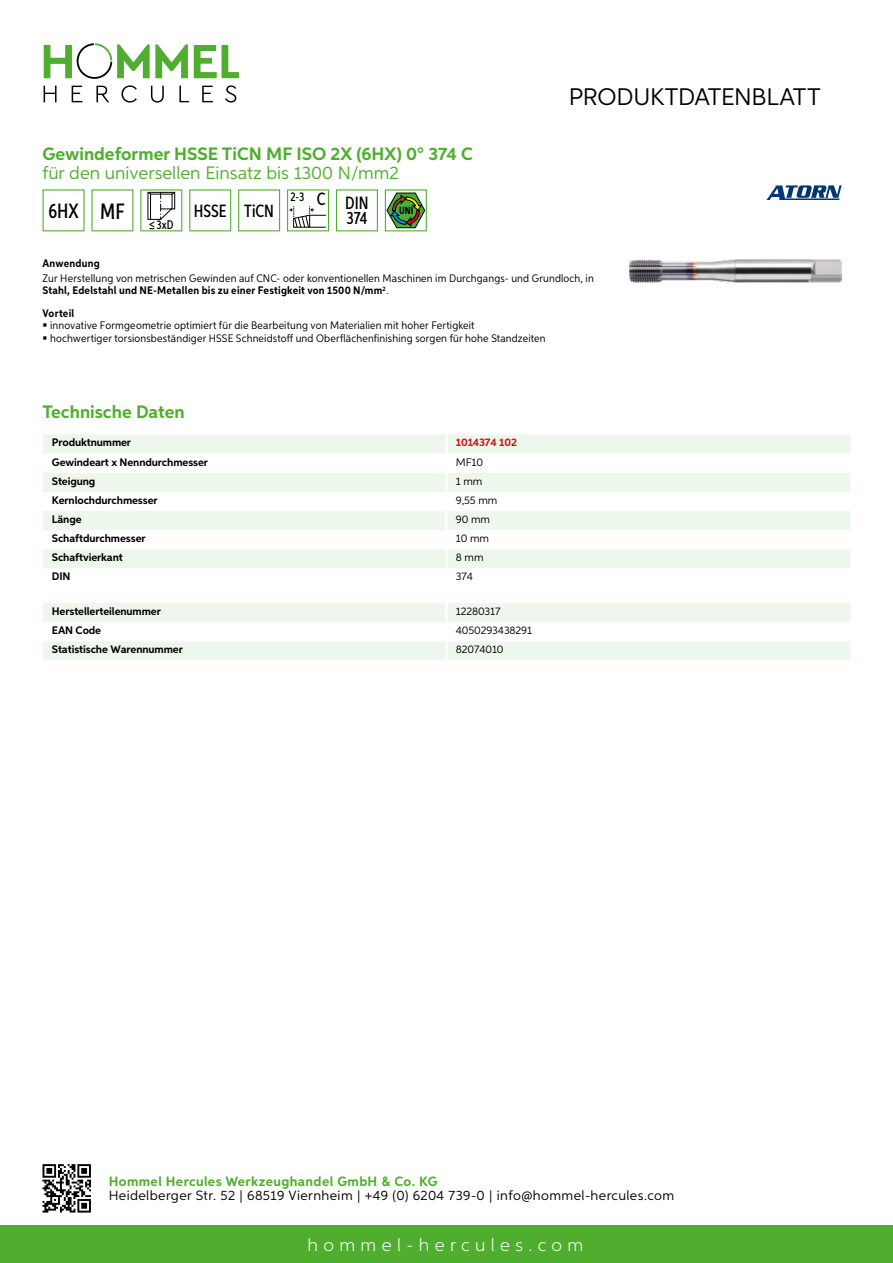
<style>
.page{position:relative;width:893px;height:1263px;background:#fff}
.page>*{position:absolute;margin:0;border:0;box-sizing:border-box;transform-origin:0 0}
.t1{font:24px "Aspira";letter-spacing:-.01em;color:#000}
.t2{font:500 20.7px "Aspira XX Nar";color:#000}
.t3{font:700 18px "Aspira";color:#50ae2f}
.t4{font:18px "Aspira";color:#50ae2f}
.t5{font:300 18px "Aspira";letter-spacing:.3em;color:#fff}
.t6{font:500 17.85px/14.9px "Aspira XX Nar";color:#000;text-align:right}
.t7{font:13.5px "Aspira";letter-spacing:.03em;color:#000}
.t8{font:700 13.5px "Aspira";letter-spacing:.03em;color:#50ae2f}
.t9{font:500 12.6px "Aspira XX Nar";color:#000}
.t10{font:10.95px/12px "Aspira Nar";letter-spacing:.015em;color:#000}
.t11{font:700 10.95px "Aspira";letter-spacing:-.01em;color:#000}
.t12{font:10.95px "Aspira";letter-spacing:-.01em;color:#000}
.t13{font:700 10.95px "Aspira Nar";letter-spacing:.02em;color:#000}
.t14{font:700 10.95px "Aspira";letter-spacing:-.01em;color:#cd1013}
.t15{font:700 10.35px "Aspira XX Nar";color:#000}
.s1{font-size:22.2px}
.s2{font-weight:700}
</style>
<div class="page">
<div style="left:0;top:1226px;width:893px;height:37px;background:#50ae2f"></div>
<svg style="left:43px;top:1164px;width:48px;height:48px"></svg>
<svg style="left:194px;top:45px;width:45px;height:33px"></svg>
<svg style="left:44px;top:43px;width:144px;height:36px"></svg>
<svg style="left:44px;top:86px;width:13px;height:16px"></svg>
<svg style="left:72px;top:86px;width:10px;height:16px"></svg>
<svg style="left:96px;top:86px;width:13px;height:16px"></svg>
<svg style="left:121px;top:85px;width:16px;height:18px"></svg>
<svg style="left:151px;top:86px;width:13px;height:17px"></svg>
<svg style="left:179px;top:86px;width:10px;height:16px"></svg>
<svg style="left:202px;top:86px;width:11px;height:16px"></svg>
<svg style="left:225px;top:85px;width:11px;height:18px"></svg>
<div style="left:43px;top:434px;width:807px;height:19px;background:#eef7eb"></div>
<svg style="left:43px;top:473px;width:807px;height:95px;fill:#eef7eb"></svg>
<hr style="left:445px;top:434px;width:3px;height:20px;background:#fff">
<hr style="left:445px;top:473px;width:3px;height:19px;background:#fff">
<hr style="left:445px;top:492px;width:3px;height:19px;background:#fff">
<hr style="left:445px;top:511px;width:3px;height:19px;background:#fff">
<hr style="left:445px;top:530px;width:3px;height:19px;background:#fff">
<hr style="left:445px;top:549px;width:3px;height:19px;background:#fff">
<svg style="left:43px;top:603px;width:807px;height:57px"></svg>
<hr style="left:445px;top:641px;width:3px;height:19px;background:#fff">
<svg style="left:43px;top:189px;width:42px;height:42px"></svg>
<svg style="left:91px;top:189px;width:42px;height:42px"></svg>
<svg style="left:140px;top:189px;width:42px;height:42px"></svg>
<svg style="left:189px;top:189px;width:42px;height:42px"></svg>
<svg style="left:238px;top:189px;width:42px;height:42px"></svg>
<svg style="left:287px;top:189px;width:42px;height:42px"></svg>
<svg style="left:336px;top:189px;width:42px;height:42px"></svg>
<svg style="left:385px;top:189px;width:42px;height:42px"></svg>
<img style="left:629px;top:259px;width:213px;height:24px">
<svg style="left:766px;top:185px;width:76px;height:15px"></svg>
<h3 class="t3" style="left:43px;top:142px;width:432px">Gewindeformer HSSE TiCN MF ISO 2X (6HX) 0° 374 C</h3>
<h3 class="t4" style="left:43px;top:162px;width:358px">für den universellen Einsatz bis 1300 N/mm2</h3>
<h2 class="t2" style="left:48px;top:198px;width:78px">6HX <span class="s1">MF</span></h2>
<p class="t9" style="left:149px;top:217px;width:26px">≤3xD</p>
<h3 class="t6" style="left:194px;top:203px;width:82px">HSSE TiCN</h3>
<h3 class="t6" style="left:290px;top:196px;width:80px"><sup>2-3</sup> C DIN<br>374</h3>
<p class="t15" style="left:399px;top:205px;width:16px">UNI</p>
<h1 class="t1" style="left:569px;top:82px;width:253px">Produktdatenblatt</h1>
<p class="t13" style="left:43px;top:257px;width:59px">Anwendung</p>
<p class="t10" style="left:43px;top:273px;width:553px">Zur Herstellung von metrischen Gewinden auf CNC- oder konventionellen Maschinen im Durchgangs- und Grundloch, in<br><span class="s2">Stahl, Edelstahl und NE-Metallen bis zu einer Festigkeit von 1500 N/mm</span><sup>2</sup>.</p>
<p class="t13" style="left:43px;top:306px;width:33px">Vorteil</p>
<p class="t10" style="left:50px;top:319px;width:497px;line-height:12.8px">innovative Formgeometrie optimiert für die Bearbeitung von Materialien mit hoher Fertigkeit<br>hochwertiger torsionsbeständiger HSSE Schneidstoff und Oberflächenfinishing sorgen für hohe Standzeiten</p>
<h3 class="t3" style="left:43px;top:400px;width:144px">Technische Daten</h3>
<p class="t11" style="left:52px;top:436px;width:81px">Produktnummer</p>
<p class="t14" style="left:456px;top:436px;width:63px">1014374 102</p>
<p class="t11" style="left:52px;top:455px;width:158px">Gewindeart x Nenndurchmesser</p>
<p class="t12" style="left:456px;top:455px;width:29px">MF10</p>
<p class="t11" style="left:52px;top:474px;width:45px">Steigung</p>
<p class="t12" style="left:456px;top:474px;width:28px">1 mm</p>
<p class="t11" style="left:52px;top:493px;width:107px">Kernlochdurchmesser</p>
<p class="t12" style="left:456px;top:493px;width:43px">9,55 mm</p>
<p class="t11" style="left:52px;top:512px;width:31px">Länge</p>
<p class="t12" style="left:456px;top:512px;width:36px">90 mm</p>
<p class="t11" style="left:52px;top:532px;width:95px">Schaftdurchmesser</p>
<p class="t12" style="left:456px;top:532px;width:35px">10 mm</p>
<p class="t11" style="left:52px;top:551px;width:72px">Schaftvierkant</p>
<p class="t12" style="left:456px;top:551px;width:29px">8 mm</p>
<p class="t11" style="left:52px;top:570px;width:20px">DIN</p>
<p class="t12" style="left:456px;top:570px;width:19px">374</p>
<p class="t11" style="left:52px;top:604px;width:111px">Herstellerteilenummer</p>
<p class="t12" style="left:456px;top:604px;width:46px">12280317</p>
<p class="t11" style="left:52px;top:623px;width:51px">EAN Code</p>
<p class="t12" style="left:456px;top:624px;width:78px">4050293438291</p>
<p class="t11" style="left:52px;top:643px;width:132px">Statistische Warennummer</p>
<p class="t12" style="left:456px;top:643px;width:49px">82074010</p>
<p class="t8" style="left:109px;top:1172px;width:330px">Hommel Hercules Werkzeughandel GmbH &amp; Co. KG</p>
<p class="t7" style="left:109px;top:1187px;width:567px">Heidelberger Str. 52 | 68519 Viernheim | +49 (0) 6204 739-0 | info@hommel-hercules.com</p>
<h3 class="t5" style="left:307px;top:1234px;width:277px">hommel-hercules.com</h3>
</div>
